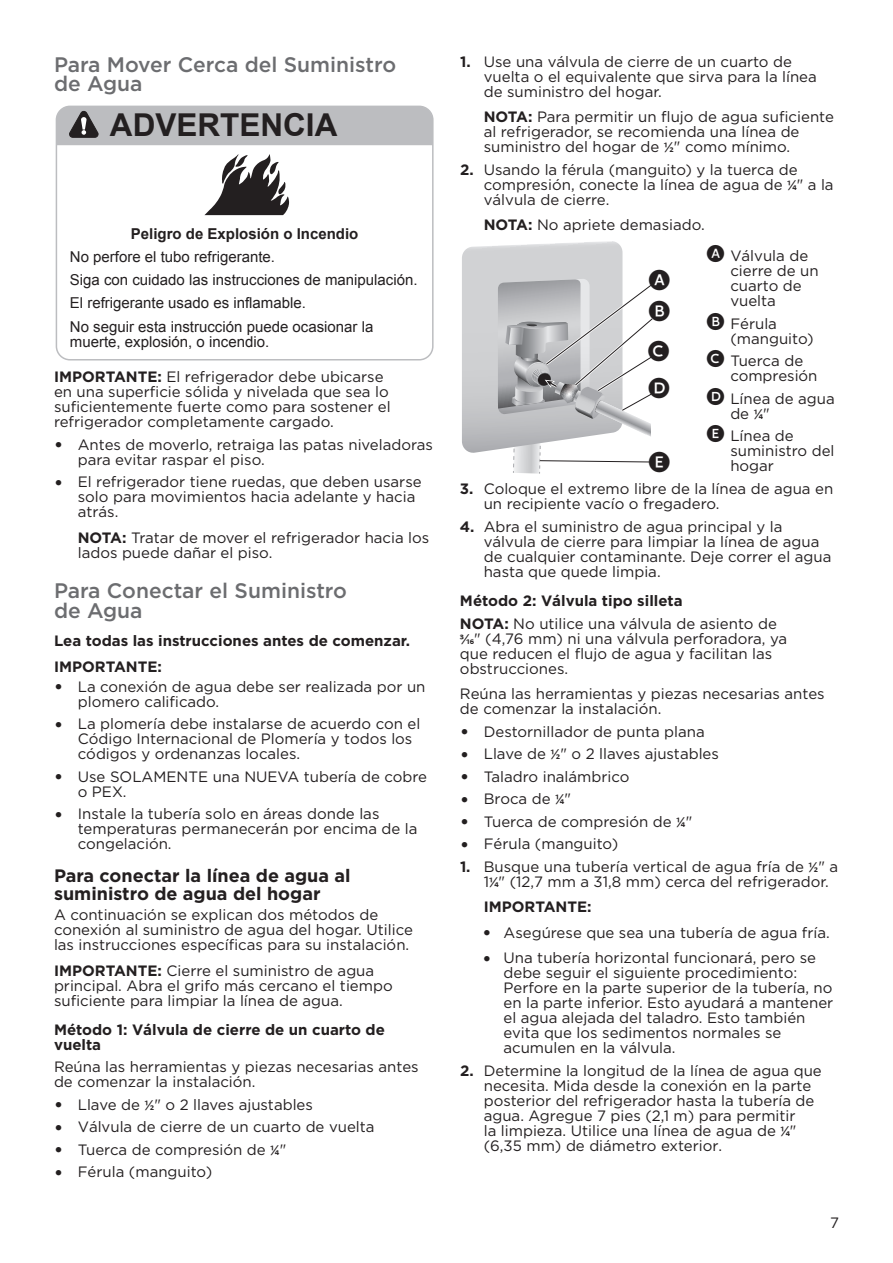
<style>
.page{position:relative;width:893px;height:1263px;background:#fff}
.page>*{position:absolute;margin:0;border:0;box-sizing:border-box;transform-origin:0 0}
.t1{font:700 31.5px "Arial";color:#231f20}
.t2{font:27px "LTC Circled Caps Filled";color:#231f20}
.t3{font:500 21px/19.5px "Gotham";color:#6c6d70}
.t4{font:700 18px/18px "Gotham";color:#231f20}
.t5{font:15px/15px "Gotham";color:#231f20}
.t6{font:15px/23.2px "Arial";color:#231f20}
.t7{font:700 15px/26.2px "Gotham";color:#231f20}
.t8{font:700 15px "Arial";color:#231f20}
.s1{font-weight:700}
.s2{font-weight:700;font-size:18px}
.s3{font-family:"Calibri"}
.s4{font-family:"LTC Circled Caps Filled";font-size:22.5px}
.s5{font-weight:400}
</style>
<div class="page">
<div style="left:56px;top:106px;width:378px;height:254px;border:2px solid #bcbdc0;border-radius:14px"></div>
<div style="left:56px;top:106px;width:377px;height:39px;background:#bcbdc0"></div>
<svg style="left:204px;top:154px;width:85px;height:61px"></svg>
<svg style="left:462px;top:241px;width:191px;height:233px"></svg>
<h3 class="t3" style="left:54px;top:54px;width:344px">Para Mover Cerca del Suministro de Agua</h3>
<h1 class="t1" style="left:110px;top:104px;width:229px">ADVERTENCIA</h1>
<p class="t8" style="left:131px;top:223px;width:229px">Peligro de Explosión o Incendio</p>
<p class="t6" style="left:70px;top:245px;width:349px">No perfore el tubo refrigerante.<br>Siga con cuidado las instrucciones de manipulación.<br>El refrigerante usado es inflamable.<br>No seguir esta instrucción puede ocasionar la</p>
<p class="t6" style="left:70px;top:331px;width:201px">muerte, explosión, o incendio.</p>
<p class="t5" style="left:54px;top:369px;width:338px"><span class="s1">IMPORTANTE:</span> El refrigerador debe ubicarse en una superficie sólida y nivelada que sea lo suficientemente fuerte como para sostener el refrigerador completamente cargado.</p>
<p class="t5" style="left:78px;top:436px;width:357px;text-indent:-24px"><span class="s2">•</span> Antes de moverlo, retraiga las patas niveladoras para evitar raspar el piso.</p>
<p class="t5" style="left:78px;top:474px;width:345px;text-indent:-24px"><span class="s2">•</span> El refrigerador tiene ruedas, que deben usarse solo para movimientos hacia adelante y hacia atrás.</p>
<p class="t5" style="left:78px;top:529px;width:353px"><span class="s1">NOTA:</span> Tratar de mover el refrigerador hacia los lados puede dañar el piso.</p>
<h3 class="t3" style="left:54px;top:580px;width:295px">Para Conectar el Suministro de Agua</h3>
<p class="t7" style="left:54px;top:627px;width:358px">Lea todas las instrucciones antes de comenzar.<br>IMPORTANTE:</p>
<p class="t5" style="left:78px;top:679px;width:349px;text-indent:-24px"><span class="s2">•</span> La conexión de agua debe ser realizada por un plomero calificado.</p>
<p class="t5" style="left:78px;top:716px;width:344px;text-indent:-24px"><span class="s2">•</span> La plomería debe instalarse de acuerdo con el<br>Código Internacional de Plomería y todos los códigos y ordenanzas locales.</p>
<p class="t5" style="left:78px;top:769px;width:351px;text-indent:-24px"><span class="s2">•</span> Use SOLAMENTE una NUEVA tubería de cobre o PEX.</p>
<p class="t5" style="left:78px;top:806px;width:341px;text-indent:-24px"><span class="s2">•</span> Instale la tubería solo en áreas donde las temperaturas permanecerán por encima de la congelación.</p>
<p class="t4" style="left:54px;top:866px;width:298px">Para conectar la línea de agua al suministro de agua del hogar</p>
<p class="t5" style="left:54px;top:907px;width:360px">A continuación se explican dos métodos de conexión al suministro de agua del hogar. Utilice las instrucciones específicas para su instalación.</p>
<p class="t5" style="left:54px;top:962px;width:340px"><span class="s1">IMPORTANTE:</span> Cierre el suministro de agua principal. Abra el grifo más cercano el tiempo suficiente para limpiar la línea de agua.</p>
<p class="t7" style="left:54px;top:1021px;width:332px;line-height:15px">Método 1: Válvula de cierre de un cuarto de vuelta</p>
<p class="t5" style="left:54px;top:1059px;width:366px">Reúna las herramientas y piezas necesarias antes de comenzar la instalación.</p>
<p class="t5" style="left:54px;top:1097px;width:260px"><span class="s2">•</span> Llave de <span class="s3">½</span>" o 2 llaves ajustables</p>
<p class="t5" style="left:54px;top:1119px;width:322px"><span class="s2">•</span> Válvula de cierre de un cuarto de vuelta</p>
<p class="t5" style="left:54px;top:1142px;width:234px"><span class="s2">•</span> Tuerca de compresión de <span class="s3">¼</span>"</p>
<p class="t5" style="left:54px;top:1164px;width:160px"><span class="s2">•</span> Férula (manguito)</p>
<p class="t5" style="left:484px;top:53px;width:335px;text-indent:-24px"><span class="s1">1.</span> Use una válvula de cierre de un cuarto de vuelta o el equivalente que sirva para la línea de suministro del hogar.</p>
<p class="t5" style="left:484px;top:109px;width:352px"><span class="s1">NOTA:</span> Para permitir un flujo de agua suficiente al refrigerador, se recomienda una línea de suministro del hogar de <span class="s3">1/2</span>" como mínimo.</p>
<p class="t5" style="left:484px;top:161px;width:351px;text-indent:-24px"><span class="s1">2.</span> Usando la férula (manguito) y la tuerca de compresión, conecte la línea de agua de <span class="s3">1/4</span>" a la válvula de cierre.</p>
<p class="t5" style="left:484px;top:217px;width:223px"><span class="s1">NOTA:</span> No apriete demasiado.</p>
<p class="t5" style="left:730px;top:248px;width:90px;text-indent:-24px"><span class="s4">A</span> Válvula de cierre de un cuarto de vuelta</p>
<p class="t5" style="left:730px;top:315px;width:85px;text-indent:-24px"><span class="s4">B</span> Férula (manguito)</p>
<p class="t5" style="left:730px;top:353px;width:89px;text-indent:-24px"><span class="s4">C</span> Tuerca de compresión</p>
<p class="t5" style="left:730px;top:390px;width:106px;text-indent:-24px"><span class="s4">D</span> Línea de agua de <span class="s3">1/4</span>"</p>
<p class="t5" style="left:730px;top:428px;width:106px;text-indent:-24px"><span class="s4">E</span> Línea de suministro del hogar</p>
<p class="t5" style="left:484px;top:481px;width:351px;text-indent:-24px"><span class="s1">3.</span> Coloque el extremo libre de la línea de agua en un recipiente vacío o fregadero.</p>
<p class="t5" style="left:484px;top:519px;width:349px;text-indent:-24px"><span class="s1">4.</span> Abra el suministro de agua principal y la válvula de cierre para limpiar la línea de agua de cualquier contaminante. Deje correr el agua hasta que quede limpia.</p>
<p class="t7" style="left:460px;top:589px;width:318px;line-height:22.5px">Método 2: Válvula tipo silleta<br>NOTA: <span class="s5">No utilice una válvula de asiento de</span></p>
<p class="t5" style="left:460px;top:630px;width:329px"><span class="s3">3/16</span>" (4,76 mm) ni una válvula perforadora, ya que reducen el flujo de agua y facilitan las obstrucciones.</p>
<p class="t5" style="left:460px;top:686px;width:366px">Reúna las herramientas y piezas necesarias antes de comenzar la instalación.</p>
<p class="t5" style="left:460px;top:723px;width:246px"><span class="s2">•</span> Destornillador de punta plana</p>
<p class="t5" style="left:460px;top:746px;width:260px"><span class="s2">•</span> Llave de <span class="s3">½</span>" o 2 llaves ajustables</p>
<p class="t5" style="left:460px;top:768px;width:171px"><span class="s2">•</span> Taladro inalámbrico</p>
<p class="t5" style="left:460px;top:791px;width:113px"><span class="s2">•</span> Broca de <span class="s3">¼</span>"</p>
<p class="t5" style="left:460px;top:813px;width:234px"><span class="s2">•</span> Tuerca de compresión de <span class="s3">¼</span>"</p>
<p class="t5" style="left:460px;top:836px;width:160px"><span class="s2">•</span> Férula (manguito)</p>
<p class="t5" style="left:484px;top:858px;width:356px;text-indent:-24px"><span class="s1">1.</span> Busque una tubería vertical de agua fría de <span class="s3">1/2</span>" a<br>1<span class="s3">1/4</span>" (12,7 mm a 31,8 mm) cerca del refrigerador.</p>
<p class="t7" style="left:484px;top:893px;width:109px">IMPORTANTE:</p>
<p class="t5" style="left:482px;top:924px;width:349px"><span class="s2">•</span> Asegúrese que sea una tubería de agua fría.</p>
<p class="t5" style="left:503px;top:950px;width:331px;text-indent:-21px"><span class="s2">•</span> Una tubería horizontal funcionará, pero se debe seguir el siguiente procedimiento:<br>Perfore en la parte superior de la tubería, no en la parte inferior. Esto ayudará a mantener el agua alejada del taladro. Esto también evita que los sedimentos normales se acumulen en la válvula.</p>
<p class="t5" style="left:484px;top:1062px;width:340px;text-indent:-24px"><span class="s1">2.</span> Determine la longitud de la línea de agua que necesita. Mida desde la conexión en la parte posterior del refrigerador hasta la tubería de agua. Agregue 7 pies (2,1 m) para permitir<br>la limpieza. Utilice una línea de agua de <span class="s3">1/4</span>" (6,35 mm) de diámetro exterior.</p>
<h2 class="t2" style="left:649px;top:264px;width:23px">A</h2>
<h2 class="t2" style="left:649px;top:295px;width:23px">B</h2>
<h2 class="t2" style="left:648px;top:335px;width:23px">C</h2>
<h2 class="t2" style="left:649px;top:372px;width:23px">D</h2>
<h2 class="t2" style="left:649px;top:446px;width:23px">E</h2>
<p class="t5" style="left:830px;top:1214px;width:10px">7</p>
</div>
